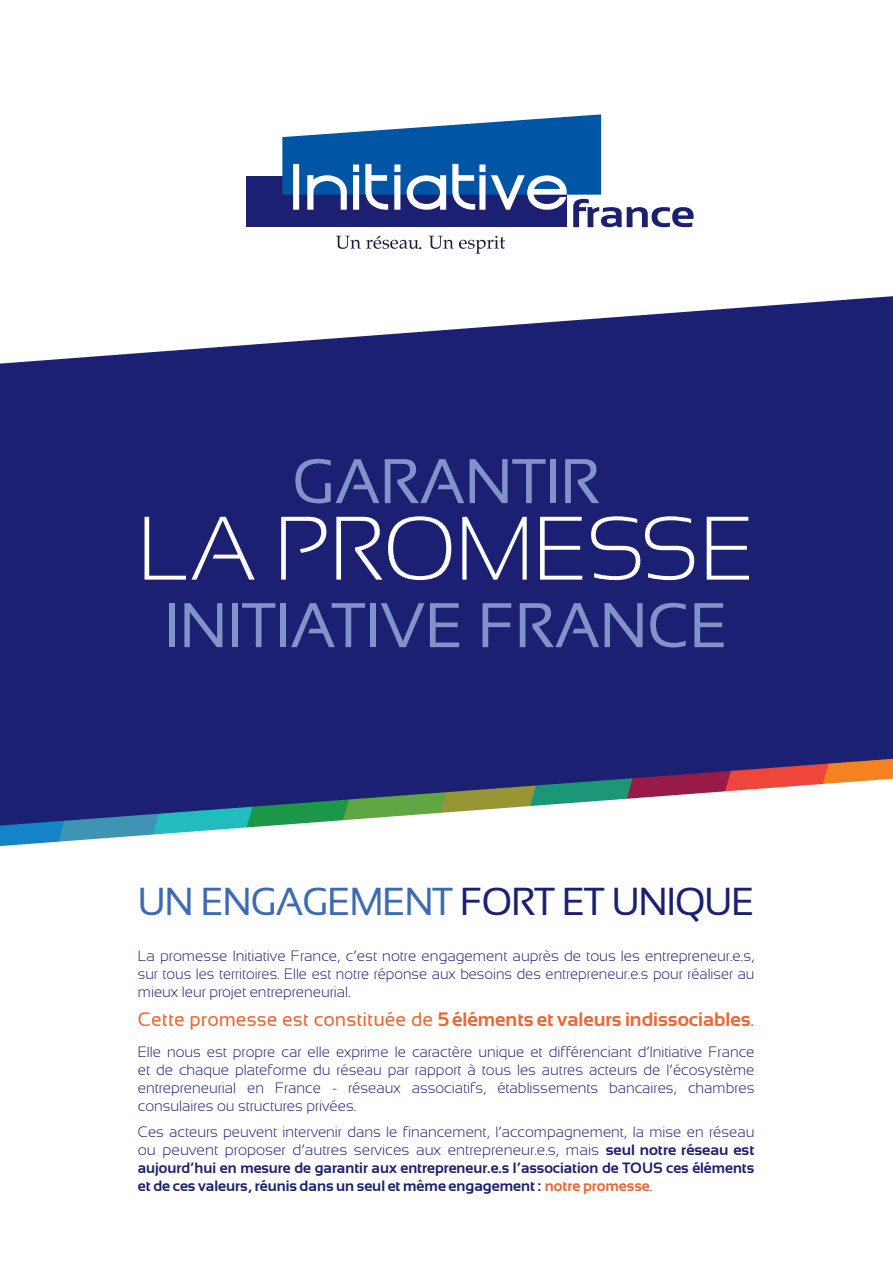
<style>
.page{position:relative;width:893px;height:1263px;background:#fff}
.page>*{position:absolute;margin:0;border:0;box-sizing:border-box;transform-origin:0 0}
.t1{font:300 90px "Sansation";color:#fff}
.t2{font:63px "Sansation";color:#8193c9}
.t3{font:39px "Sansation";letter-spacing:-.02em;color:#3d6bb3}
.t4{font:700 19.5px "Sansation";color:#f16531}
.t5{font:300 15px/18px "Sansation";color:#1c2072;text-align:justify}
.t6{font:700 15px/18px "Sansation";color:#1c2072;text-align:justify}
.s1{color:#1c2072}
.s2{font-weight:400}
.s3{font-weight:300}
.s4{color:#f16531}
</style>
<div class="page">
<svg style="left:0;top:825px;width:279px;height:22px"></svg>
<svg style="left:0;top:296px;width:893px;height:529px;background:#34387e"></svg>
<div style="left:247px;top:177px;width:320px;height:50px;background:#1c2072"></div>
<svg style="left:282px;top:114px;width:412px;height:113px"></svg>
<svg style="left:336px;top:236px;width:85px;height:13px"></svg>
<svg style="left:429px;top:236px;width:76px;height:18px"></svg>
<h2 class="t2" style="left:292px;top:447px;width:309px">GARANTIR</h2>
<h1 class="t1" style="left:138px;top:499px;width:618px">LA PROMESSE</h1>
<h2 class="t2" style="left:165px;top:591px;width:564px">INITIATIVE FRANCE</h2>
<h3 class="t3" style="left:138px;top:880px;width:618px">UN ENGAGEMENT <span class="s1">FORT ET UNIQUE</span></h3>
<p class="t5" style="left:138px;top:946px;width:618px">La promesse Initiative France, c’est notre engagement auprès de tous les entrepreneur.e.s, sur tous les territoires. Elle est notre réponse aux besoins des entrepreneur.e.s pour réaliser au mieux leur projet entrepreneurial.</p>
<h3 class="t4" style="left:138px;top:1008px;width:618px"><span class="s2">Cette promesse est constituée de</span> 5 éléments et valeurs indissociables<span class="s2">.</span></h3>
<p class="t5" style="left:138px;top:1042px;width:618px">Elle nous est propre car elle exprime le caractère unique et différenciant d’Initiative France et de chaque plateforme du réseau par rapport à tous les autres acteurs de l’écosystème entrepreneurial en France - réseaux associatifs, établissements bancaires, chambres consulaires ou structures privées.</p>
<p class="t6" style="left:138px;top:1123px;width:618px"><span class="s3">Ces acteurs peuvent intervenir dans le financement, l’accompagnement, la mise en réseau ou peuvent proposer d’autres services aux entrepreneur.e.s, mais</span> seul notre réseau est aujourd’hui en mesure de garantir aux entrepreneur.e.s l’association de TOUS ces éléments et de ces valeurs, réunis dans un seul et même engagement : <span class="s4">notre promesse</span><span class="s3">.</span></p>
</div>
